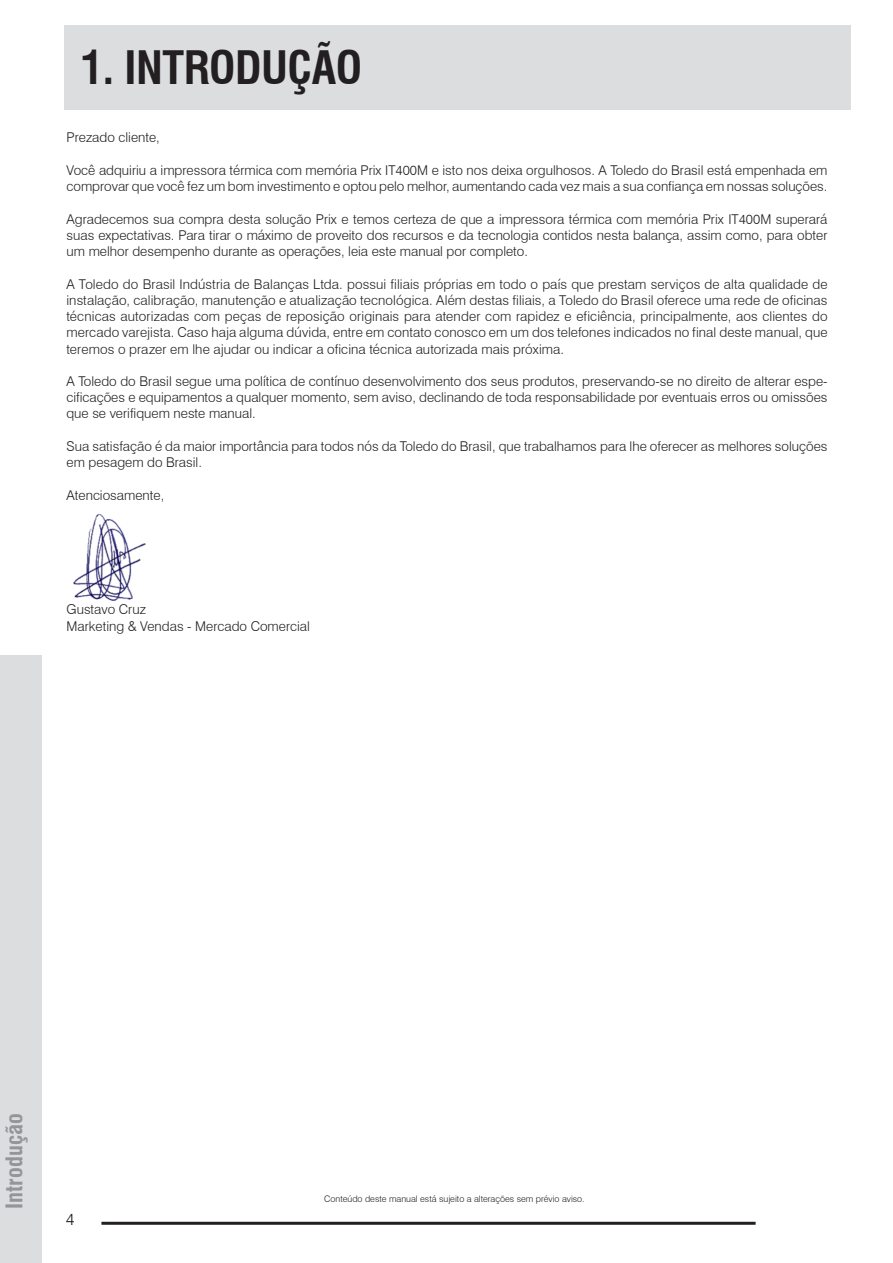
<style>
.page{position:relative;width:893px;height:1263px;background:#fff}
.page>*{position:absolute;margin:0;border:0;box-sizing:border-box;transform-origin:0 0}
.t1{font:700 condensed 45px "Swiss 721 BT";letter-spacing:-.01em;color:#231f20}
.t2{font:700 condensed 22.5px "Swiss 721 BT";color:#939598}
.t3{font:300 16.5px "Swiss 721 BT";color:#231f20}
.t4{font:300 13.5px/16.2px "Swiss 721 BT";color:#231f20}
.t5{font:300 9px "Swiss 721 BT";color:#231f20}
</style>
<div class="page">
<div style="left:0;top:655px;width:41px;height:608px;background:#dcdddf"></div>
<hr style="left:101px;top:1222px;width:655px;height:3px;background:#231f20">
<div style="left:64px;top:26px;width:786px;height:84px;background:#dcdddf"></div>
<img style="left:73px;top:514px;width:73px;height:87px">
<h1 class="t1" style="left:81px;top:41px;width:283px">1. INTRODUÇÃO</h1>
<p class="t4" style="left:67px;top:129px;width:95px">Prezado cliente,</p>
<p class="t4" style="left:67px;top:162px;width:762px">Você adquiriu a impressora térmica com memória Prix IT400M e isto nos deixa orgulhosos. A Toledo do Brasil está empenhada em comprovar que você fez um bom investimento e optou pelo melhor, aumentando cada vez mais a sua confiança em nossas soluções.</p>
<p class="t4" style="left:67px;top:211px;width:762px;text-align:justify">Agradecemos sua compra desta solução Prix e temos certeza de que a impressora térmica com memória Prix IT400M superará suas expectativas. Para tirar o máximo de proveito dos recursos e da tecnologia contidos nesta balança, assim como, para obter um melhor desempenho durante as operações, leia este manual por completo.</p>
<p class="t4" style="left:66px;top:276px;width:763px;text-align:justify">A Toledo do Brasil Indústria de Balanças Ltda. possui filiais próprias em todo o país que prestam serviços de alta qualidade de instalação, calibração, manutenção e atualização tecnológica. Além destas filiais, a Toledo do Brasil oferece uma rede de oficinas técnicas autorizadas com peças de reposição originais para atender com rapidez e eficiência, principalmente, aos clientes do mercado varejista. Caso haja alguma dúvida, entre em contato conosco em um dos telefones indicados no final deste manual, que teremos o prazer em lhe ajudar ou indicar a oficina técnica autorizada mais próxima.</p>
<p class="t4" style="left:66px;top:373px;width:763px;text-align:justify">A Toledo do Brasil segue uma política de contínuo desenvolvimento dos seus produtos, preservando-se no direito de alterar espe&shy;cificações e equipamentos a qualquer momento, sem aviso, declinando de toda responsabilidade por eventuais erros ou omissões que se verifiquem neste manual.</p>
<p class="t4" style="left:67px;top:438px;width:762px">Sua satisfação é da maior importância para todos nós da Toledo do Brasil, que trabalhamos para lhe oferecer as melhores soluções em pesagem do Brasil.</p>
<p class="t4" style="left:67px;top:487px;width:99px">Atenciosamente,</p>
<p class="t4" style="left:67px;top:601px;width:245px">Gustavo Cruz<br>Marketing &amp; Vendas - Mercado Comercial</p>
<h2 class="t2" style="left:1px;top:1208px;width:97px;rotate:-90deg">Introdução</h2>
<p class="t3" style="left:66px;top:1209px;width:10px">4</p>
<p class="t5" style="left:324px;top:1194px;width:262px">Conteúdo deste manual está sujeito a alterações sem prévio aviso.</p>
</div>
